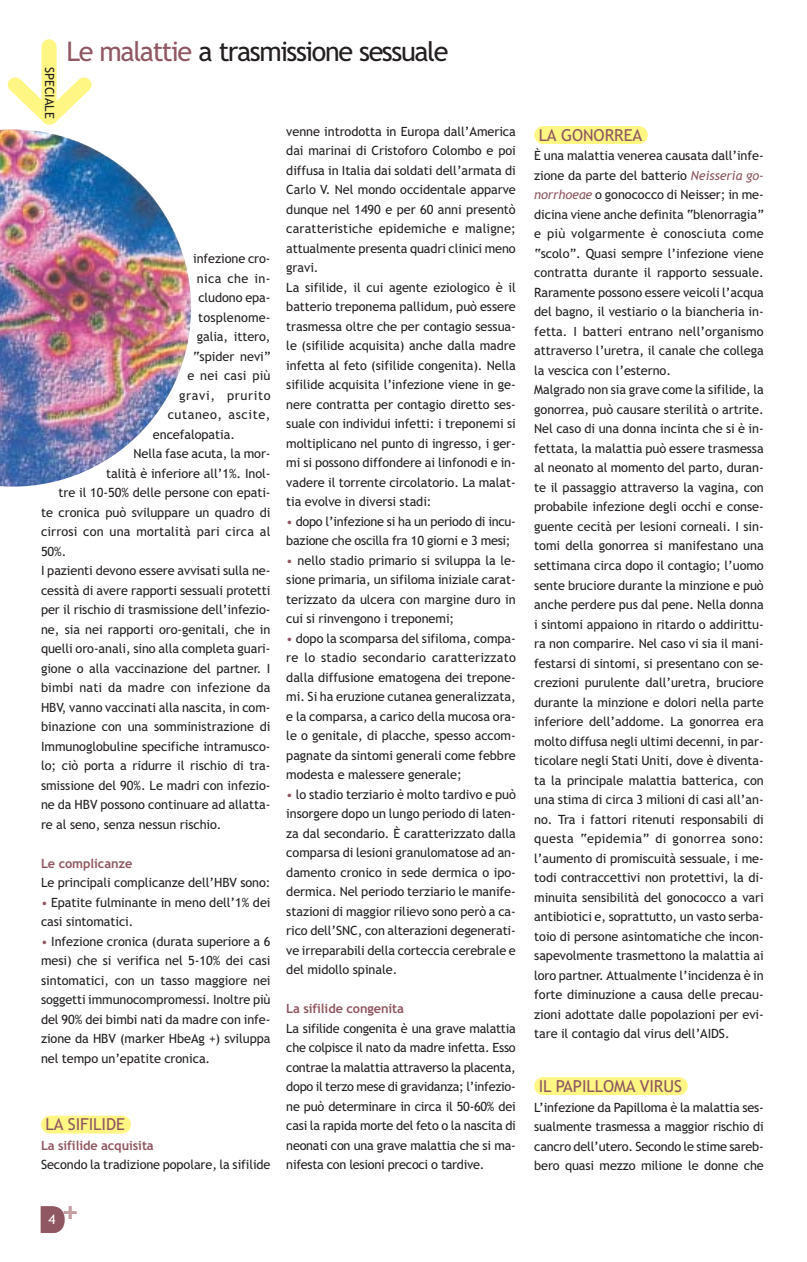
<style>
.page{position:relative;width:807px;height:1262px;background:#fff}
.page>*{position:absolute;margin:0;border:0;box-sizing:border-box;transform-origin:0 0}
.t1{font:700 37.2px "Helvetica Neue";color:#8f5761}
.t2{font:27px "Trebuchet MS";letter-spacing:-.05em;color:#231f1f}
.t3{font:16.5px "Trebuchet MS";letter-spacing:-.005em;color:#8f5761}
.t4{font:13.35px "Trebuchet MS";color:#fff}
.t5{font:12.75px/19.5px "Trebuchet MS";letter-spacing:-.005em;color:#231f1f;text-align:justify}
.t6{font:700 12.75px "Trebuchet MS";letter-spacing:-.005em;color:#8f5761}
.t7{font:12.75px "Trebuchet MS";letter-spacing:.045em;color:#231f1f}
.t8{font:12.75px "Trebuchet MS";letter-spacing:.05em;color:#231f1f}
.t9{font:12.75px "Trebuchet MS";letter-spacing:.015em;color:#231f1f}
.t10{font:12.75px "Trebuchet MS";letter-spacing:.03em;color:#231f1f}
.t11{font:12.6px "Trebuchet MS";color:#231f1f}
.s1{color:#8f5761}
.s2{font-style:italic;color:#8f5761}
</style>
<div class="page">
<div style="left:534px;top:1077px;width:154px;height:18px;background:#fff684;border-radius:9px"></div>
<div style="left:534px;top:126px;width:114px;height:18px;background:#fff684;border-radius:9px"></div>
<div style="left:41px;top:1115px;width:90px;height:18px;background:#fff684;border-radius:9px"></div>
<div style="left:42px;top:39px;width:15px;height:85px;background:#fff684;border-radius:8px"></div>
<svg style="left:7px;top:77px;width:85px;height:48px"></svg>
<svg style="left:43px;top:1208px;width:18px;height:22px"></svg>
<img style="left:0;top:129px;width:191px;height:357px">
<p class="t11" style="left:54px;top:67px;width:53px;rotate:90deg">SPECIALE</p>
<h2 class="t2" style="left:67px;top:41px;width:383px"><span class="s1">Le malattie</span> a trasmissione sessuale</h2>
<p class="t5" style="left:193px;top:250px;width:79px">infezione cro-</p>
<p class="t10" style="left:197px;top:273px;width:75px">nica che in-</p>
<p class="t5" style="left:198px;top:289px;width:74px">cludono epa-</p>
<p class="t5" style="left:198px;top:308px;width:74px">tosplenome-</p>
<p class="t5" style="left:197px;top:328px;width:75px">galia, ittero,</p>
<p class="t5" style="left:193px;top:347px;width:79px">“spider nevi”</p>
<p class="t9" style="left:187px;top:371px;width:85px">e nei casi più</p>
<p class="t8" style="left:179px;top:390px;width:93px">gravi, prurito</p>
<p class="t7" style="left:168px;top:410px;width:104px">cutaneo, ascite,</p>
<p class="t5" style="left:153px;top:425px;width:84px">encefalopatia.</p>
<p class="t5" style="left:133px;top:445px;width:139px">Nella fase acuta, la mor-</p>
<p class="t5" style="left:106px;top:464px;width:166px">talità è inferiore all’1%. Inol-</p>
<p class="t5" style="left:59px;top:484px;width:214px">tre il 10-50% delle persone con epati-</p>
<p class="t5" style="left:41px;top:503px;width:231px">te cronica può sviluppare un quadro di</p>
<p class="t5" style="left:41px;top:523px;width:231px">cirrosi con una mortalità pari circa al</p>
<p class="t5" style="left:41px;top:542px;width:27px">50%.</p>
<p class="t5" style="left:41px;top:562px;width:231px">I pazienti devono essere avvisati sulla ne-</p>
<p class="t5" style="left:41px;top:581px;width:231px">cessità di avere rapporti sessuali protetti</p>
<p class="t5" style="left:41px;top:601px;width:231px">per il rischio di trasmissione dell’infezio-</p>
<p class="t5" style="left:41px;top:620px;width:231px">ne, sia nei rapporti oro-genitali, che in</p>
<p class="t5" style="left:41px;top:640px;width:231px">quelli oro-anali, sino alla completa guari-</p>
<p class="t5" style="left:41px;top:659px;width:231px">gione o alla vaccinazione del partner. I</p>
<p class="t5" style="left:41px;top:679px;width:231px">bimbi nati da madre con infezione da</p>
<p class="t5" style="left:41px;top:698px;width:231px">HBV, vanno vaccinati alla nascita, in com-</p>
<p class="t5" style="left:41px;top:718px;width:231px">binazione con una somministrazione di</p>
<p class="t5" style="left:41px;top:737px;width:231px">Immunoglobuline specifiche intramusco-</p>
<p class="t5" style="left:41px;top:757px;width:231px">lo; ciò porta a ridurre il rischio di tra-</p>
<p class="t5" style="left:41px;top:776px;width:231px">smissione del 90%. Le madri con infezio-</p>
<p class="t5" style="left:41px;top:796px;width:231px">ne da HBV possono continuare ad allatta-</p>
<p class="t5" style="left:41px;top:815px;width:182px">re al seno, senza nessun rischio.</p>
<p class="t6" style="left:41px;top:858px;width:93px">Le complicanze</p>
<p class="t5" style="left:41px;top:874px;width:231px">Le principali complicanze dell’HBV sono:</p>
<p class="t5" style="left:41px;top:893px;width:231px"><span class="s1">•</span> Epatite fulminante in meno dell’1% dei casi sintomatici.</p>
<p class="t5" style="left:41px;top:932px;width:231px"><span class="s1">•</span> Infezione cronica (durata superiore a 6 mesi) che si verifica nel 5-10% dei casi sintomatici, con un tasso maggiore nei soggetti immunocompromessi. Inoltre più del 90% dei bimbi nati da madre con infe&shy;zione da HBV (marker HbeAg +) sviluppa nel tempo un’epatite cronica.</p>
<p class="t3" style="left:45px;top:1118px;width:81px">LA SIFILIDE</p>
<p class="t6" style="left:41px;top:1140px;width:114px">La sifilide acquisita</p>
<p class="t5" style="left:41px;top:1156px;width:231px">Secondo la tradizione popolare, la sifilide</p>
<h1 class="t1" style="left:38px;top:1206px;width:29px">D</h1>
<p class="t4" style="left:48px;top:1213px;width:31px">4 <sup>+</sup></p>
<p class="t5" style="left:286px;top:122px;width:231px;text-align:left">venne introdotta in Europa dall’America dai marinai di Cristoforo Colombo e poi diffusa in Italia dai soldati dell’armata di Carlo V. Nel mondo occidentale apparve dunque nel 1490 e per 60 anni presentò caratteristiche epidemiche e maligne; attualmente presenta quadri clinici meno gravi.<br>La sifilide, il cui agente eziologico è il batterio treponema pallidum, può essere trasmessa oltre che per contagio sessua&shy;le (sifilide acquisita) anche dalla madre infetta al feto (sifilide congenita). Nella sifilide acquisita l’infezione viene in ge&shy;nere contratta per contagio diretto ses&shy;suale con individui infetti: i treponemi si moltiplicano nel punto di ingresso, i ger&shy;mi si possono diffondere ai linfonodi e in&shy;vadere il torrente circolatorio. La malat&shy;tia evolve in diversi stadi:</p>
<p class="t5" style="left:286px;top:512px;width:231px"><span class="s1">•</span> dopo l’infezione si ha un periodo di incu&shy;bazione che oscilla fra 10 giorni e 3 mesi;</p>
<p class="t5" style="left:286px;top:551px;width:231px"><span class="s1">•</span> nello stadio primario si sviluppa la le&shy;sione primaria, un sifiloma iniziale carat&shy;terizzato da ulcera con margine duro in cui si rinvengono i treponemi;</p>
<p class="t5" style="left:286px;top:629px;width:231px"><span class="s1">•</span> dopo la scomparsa del sifiloma, compa&shy;re lo stadio secondario caratterizzato dalla diffusione ematogena dei trepone&shy;mi. Si ha eruzione cutanea generalizzata, e la comparsa, a carico della mucosa ora&shy;le o genitale, di placche, spesso accom&shy;pagnate da sintomi generali come febbre modesta e malessere generale;</p>
<p class="t5" style="left:286px;top:785px;width:231px"><span class="s1">•</span> lo stadio terziario è molto tardivo e può insorgere dopo un lungo periodo di laten&shy;za dal secondario. È caratterizzato dalla comparsa di lesioni granulomatose ad an&shy;damento cronico in sede dermica o ipo&shy;dermica. Nel periodo terziario le manife&shy;stazioni di maggior rilievo sono però a ca&shy;rico dell’SNC, con alterazioni degenerati&shy;ve irreparabili della corteccia cerebrale e del midollo spinale.</p>
<p class="t6" style="left:286px;top:1003px;width:119px">La sifilide congenita</p>
<p class="t5" style="left:286px;top:1019px;width:231px">La sifilide congenita è una grave malattia che colpisce il nato da madre infetta. Esso contrae la malattia attraverso la placenta, dopo il terzo mese di gravidanza; l’infezio&shy;ne può determinare in circa il 50-60% dei casi la rapida morte del feto o la nascita di neonati con una grave malattia che si ma&shy;nifesta con lesioni precoci o tardive.</p>
<p class="t3" style="left:539px;top:129px;width:105px">LA GONORREA</p>
<p class="t5" style="left:534px;top:147px;width:231px;text-align:left">È una malattia venerea causata dall’infe&shy;zione da parte del batterio <span class="s2">Neisseria go&shy;norrhoeae</span> o gonococco di Neisser; in me&shy;dicina viene anche definita “blenorragia” e più volgarmente è conosciuta come “scolo”. Quasi sempre l’infezione viene contratta durante il rapporto sessuale.<br>Raramente possono essere veicoli l’acqua del bagno, il vestiario o la biancheria in&shy;fetta. I batteri entrano nell’organismo attraverso l’uretra, il canale che collega la vescica con l’esterno.<br>Malgrado non sia grave come la sifilide, la gonorrea, può causare sterilità o artrite.<br>Nel caso di una donna incinta che si è in&shy;fettata, la malattia può essere trasmessa al neonato al momento del parto, duran&shy;te il passaggio attraverso la vagina, con probabile infezione degli occhi e conse&shy;guente cecità per lesioni corneali. I sin&shy;tomi della gonorrea si manifestano una settimana circa dopo il contagio; l’uomo sente bruciore durante la minzione e può anche perdere pus dal pene. Nella donna i sintomi appaiono in ritardo o addirittu&shy;ra non comparire. Nel caso vi sia il mani&shy;festarsi di sintomi, si presentano con se&shy;crezioni purulente dall’uretra, bruciore durante la minzione e dolori nella parte inferiore dell’addome. La gonorrea era molto diffusa negli ultimi decenni, in par&shy;ticolare negli Stati Uniti, dove è diventa&shy;ta la principale malattia batterica, con una stima di circa 3 milioni di casi all’an&shy;no. Tra i fattori ritenuti responsabili di questa “epidemia” di gonorrea sono: l’aumento di promiscuità sessuale, i me&shy;todi contraccettivi non protettivi, la di&shy;minuita sensibilità del gonococco a vari antibiotici e, soprattutto, un vasto serba&shy;toio di persone asintomatiche che incon&shy;sapevolmente trasmettono la malattia ai loro partner. Attualmente l’incidenza è in forte diminuzione a causa delle precau&shy;zioni adottate dalle popolazioni per evi&shy;tare il contagio dal virus dell’AIDS.</p>
<p class="t3" style="left:539px;top:1080px;width:145px">IL PAPILLOMA VIRUS</p>
<p class="t5" style="left:534px;top:1098px;width:231px">L’infezione da Papilloma è la malattia ses&shy;sualmente trasmessa a maggior rischio di cancro dell’utero. Secondo le stime sareb&shy;bero quasi mezzo milione le donne che</p>
</div>
